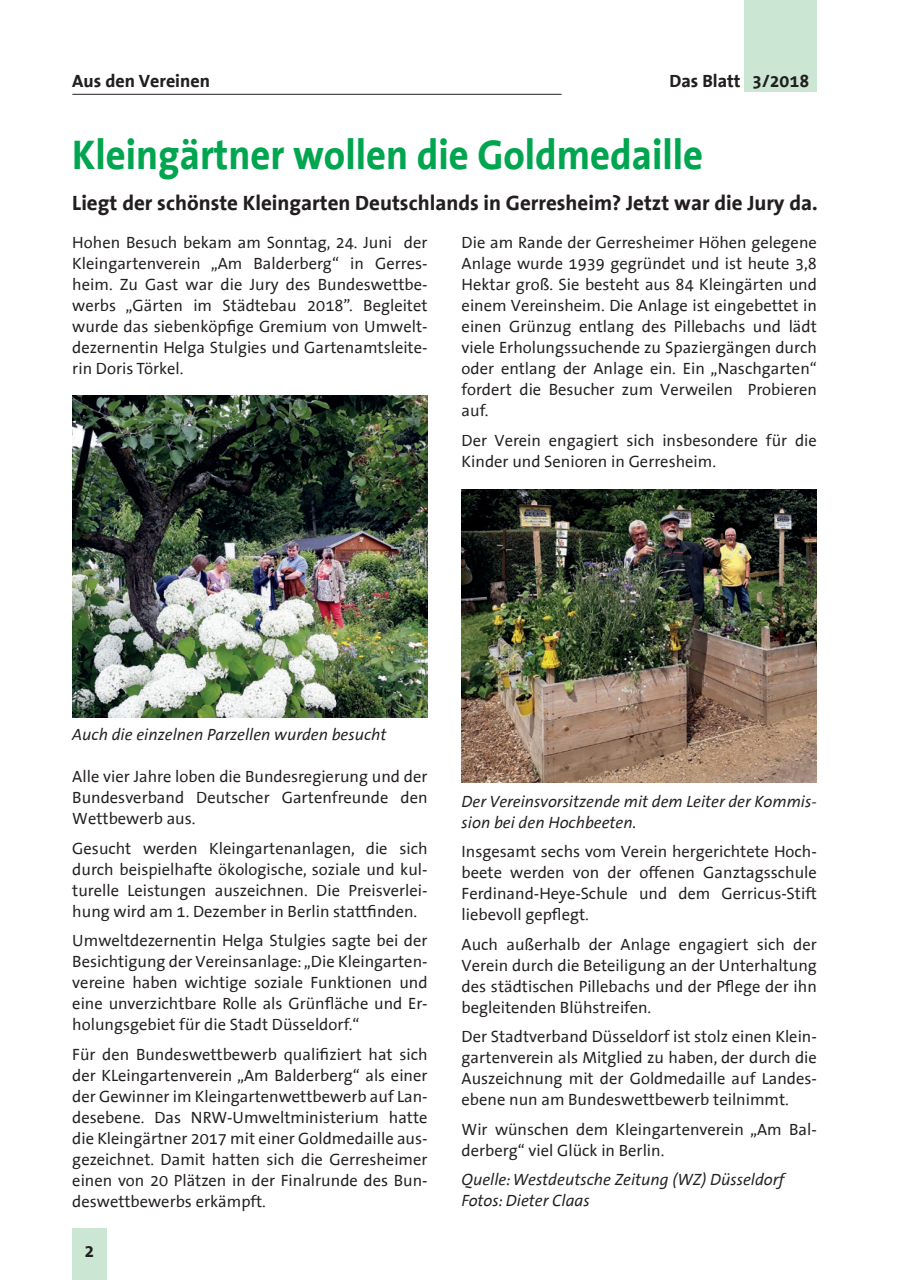
<style>
.page{position:relative;width:902px;height:1280px;background:#fff}
.page>*{position:absolute;margin:0;border:0;box-sizing:border-box;transform-origin:0 0}
.t1{font:700 42px "The Sans Office";color:#00a54f;scale:.92 1}
.t2{font:700 21px "The Sans Office";color:#231f20}
.t3{font:700 18px "The Sans Office";color:#231f20}
.t4{font:16.5px/21px "The Sans Office";color:#231f20;text-align:justify}
.t5{font:italic 16.5px/21px "The Sans Office";color:#231f20}
</style>
<div class="page">
<div style="left:744px;top:0;width:72px;height:91px;background:#cbe6d3"></div>
<div style="left:72px;top:1229px;width:34px;height:51px;background:#cbe6d3"></div>
<hr style="left:72px;top:94px;width:489px;height:1px;background:#231f20">
<img style="left:72px;top:395px;width:355px;height:323px">
<img style="left:461px;top:489px;width:355px;height:293px">
<p class="t3" style="left:72px;top:72px;width:139px">Aus den Vereinen</p>
<p class="t3" style="left:669px;top:72px;width:141px">Das Blatt 3/2018</p>
<h1 class="t1" style="left:72px;top:132px;width:687px">Kleingärtner wollen die Goldmedaille</h1>
<p class="t2" style="left:72px;top:192px;width:746px">Liegt der schönste Kleingarten Deutschlands in Gerresheim? Jetzt war die Jury da.</p>
<p class="t4" style="left:72px;top:233px;width:357px">Hohen Besuch bekam am Sonntag, 24. Juni der Kleingartenverein „Am Balderberg“ in Gerres&shy;heim. Zu Gast war die Jury des Bundeswettbe&shy;werbs „Gärten im Städtebau 2018”. Begleitet wurde das siebenköpfige Gremium von Umwelt&shy;dezernentin Helga Stulgies und Gartenamtsleite&shy;rin Doris Törkel.</p>
<p class="t4" style="left:461px;top:233px;width:357px">Die am Rande der Gerresheimer Höhen gelegene Anlage wurde 1939 gegründet und ist heute 3,8<br>Hektar groß. Sie besteht aus 84 Kleingärten und einem Vereinsheim. Die Anlage ist eingebettet in einen Grünzug entlang des Pillebachs und lädt viele Erholungssuchende zu Spaziergängen durch oder entlang der Anlage ein. Ein „Naschgarten“ fordert die Besucher zum Verweilen Probieren auf.</p>
<p class="t4" style="left:461px;top:430px;width:357px">Der Verein engagiert sich insbesondere für die<br>Kinder und Senioren in Gerresheim.</p>
<p class="t5" style="left:72px;top:724px;width:316px">Auch die einzelnen Parzellen wurden besucht</p>
<p class="t4" style="left:72px;top:767px;width:357px">Alle vier Jahre loben die Bundesregierung und der Bundesverband Deutscher Gartenfreunde den Wettbewerb aus.</p>
<p class="t4" style="left:72px;top:838px;width:357px">Gesucht werden Kleingartenanlagen, die sich durch beispielhafte ökologische, soziale und kul&shy;turelle Leistungen auszeichnen. Die Preisverlei&shy;hung wird am 1. Dezember in Berlin stattfi nden.</p>
<p class="t4" style="left:72px;top:931px;width:357px">Umweltdezernentin Helga Stulgies sagte bei der Besichtigung der Vereinsanlage: „Die Kleingarten&shy;vereine haben wichtige soziale Funktionen und eine unverzichtbare Rolle als Grünfläche und Er&shy;holungsgebiet für die Stadt Düsseldorf.“</p>
<p class="t4" style="left:72px;top:1044px;width:357px">Für den Bundeswettbewerb qualifiziert hat sich der KLeingartenverein „Am Balderberg“ als einer der Gewinner im Kleingartenwettbewerb auf Lan&shy;desebene. Das NRW-Umweltministerium hatte die Kleingärtner 2017 mit einer Goldmedaille aus&shy;gezeichnet. Damit hatten sich die Gerresheimer einen von 20 Plätzen in der Finalrunde des Bun&shy;deswettbewerbs erkämpft.</p>
<p class="t3" style="left:84px;top:1241px;width:11px">2</p>
<p class="t5" style="left:461px;top:791px;width:357px">Der Vereinsvorsitzende mit dem Leiter der Kommis&shy;sion bei den Hochbeeten.</p>
<p class="t4" style="left:461px;top:842px;width:357px">Insgesamt sechs vom Verein hergerichtete Hoch&shy;beete werden von der offenen Ganztagsschule Ferdinand-Heye-Schule und dem Gerricus-Stift liebevoll gepflegt.</p>
<p class="t4" style="left:461px;top:934px;width:357px">Auch außerhalb der Anlage engagiert sich der Verein durch die Beteiligung an der Unterhaltung des städtischen Pillebachs und der Pflege der ihn begleitenden Blühstreifen.</p>
<p class="t4" style="left:461px;top:1027px;width:357px">Der Stadtverband Düsseldorf ist stolz einen Klein&shy;gartenverein als Mitglied zu haben, der durch die Auszeichnung mit der Goldmedaille auf Landes&shy;ebene nun am Bundeswettbewerb teilnimmt.</p>
<p class="t4" style="left:461px;top:1119px;width:357px">Wir wünschen dem Kleingartenverein „Am Bal&shy;derberg“ viel Glück in Berlin.</p>
<p class="t5" style="left:461px;top:1170px;width:324px">Quelle: Westdeutsche Zeitung (WZ) Düsseldorf<br>Fotos: Dieter Claas</p>
</div>
